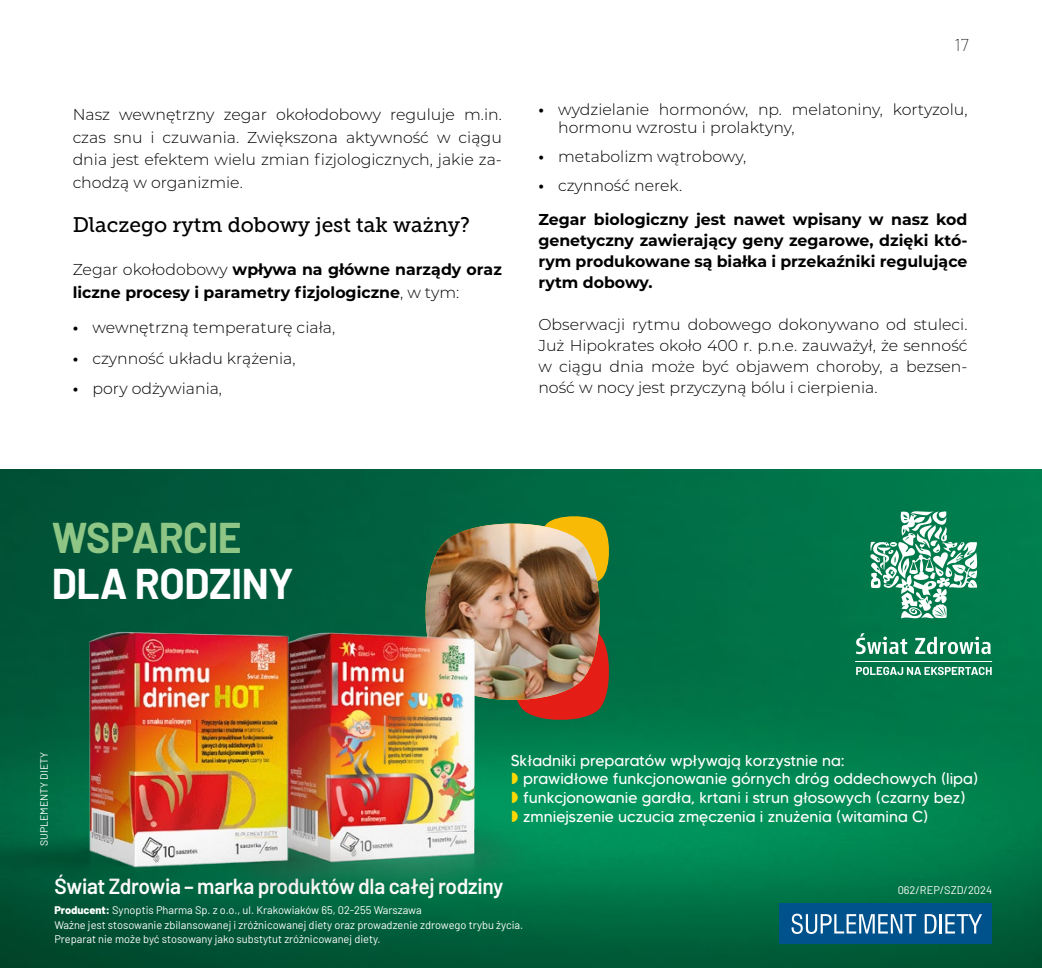
<style>
.page{position:relative;width:1042px;height:968px;background:#fff}
.page>*{position:absolute;margin:0;border:0;box-sizing:border-box;transform-origin:0 0}
.t1{font:700 42px "Barlow";letter-spacing:-.01em;color:#fff}
.t2{font:700 42px "Barlow";letter-spacing:-.01em;color:#90c685}
.t3{font:600 21.7px "Barlow";letter-spacing:-.015em;color:#fff;scale:.96 1}
.t4{font:21px "Museo Slab 500";color:#000}
.t5{font:100 17.5px "Barlow";color:#000}
.t6{font:300 15.75px/22.6px "Montserrat";color:#000;text-align:justify}
.t7{font:700 15.75px/21px "Montserrat";color:#000}
.t8{font:15.75px/18.9px "MADE Tommy Soft";color:#fff}
.t9{font:11.03px/14.7px "Barlow";color:#fff}
.t10{font:10.5px "Barlow";color:#fff}
.s1{font-weight:300}
.s2{font-weight:700}
.s3{font-weight:800}
</style>
<div class="page">
<img style="left:0;top:469px;width:1042px;height:498px">
<svg style="left:870px;top:511px;width:108px;height:109px"></svg>
<svg style="left:856px;top:633px;width:51px;height:21px"></svg>
<svg style="left:915px;top:636px;width:75px;height:18px"></svg>
<hr style="left:855px;top:661px;width:137px;height:1px;background:#fff">
<svg style="left:856px;top:666px;width:135px;height:9px"></svg>
<div style="left:780px;top:903px;width:212px;height:40px;background:#00528d"></div>
<svg style="left:791px;top:913px;width:125px;height:20px"></svg>
<svg style="left:924px;top:914px;width:12px;height:19px"></svg>
<hr style="left:939px;top:914px;width:3px;height:19px;background:#fff">
<svg style="left:945px;top:914px;width:37px;height:19px"></svg>
<svg style="left:419px;top:513px;width:193px;height:210px;background:#356c37"></svg>
<img style="left:424px;top:523px;width:177px;height:178px">
<img style="left:425px;top:577px;width:175px;height:338px">
<img style="left:0;top:577px;width:425px;height:354px">
<svg style="left:512px;top:772px;width:6px;height:12px"></svg>
<svg style="left:512px;top:791px;width:6px;height:12px"></svg>
<svg style="left:512px;top:810px;width:6px;height:12px"></svg>
<p class="t6" style="left:73px;top:103px;width:431px">Nasz wewnętrzny zegar okołodobowy reguluje m.in. czas snu i czuwania. Zwiększona aktywność w ciągu dnia jest efektem wielu zmian fizjologicznych, jakie za&shy;chodzą w organizmie.</p>
<h3 class="t4" style="left:73px;top:213px;width:399px">Dlaczego rytm dobowy jest tak ważny?</h3>
<p class="t7" style="left:73px;top:257px;width:431px;line-height:22.6px"><span class="s1">Zegar okołodobowy</span> wpływa na główne narządy oraz liczne procesy i parametry fizjologiczne<span class="s1">, w tym:</span></p>
<p class="t6" style="left:73px;top:316px;width:264px"><span class="s2">•</span> wewnętrzną temperaturę ciała,</p>
<p class="t6" style="left:73px;top:346px;width:224px"><span class="s2">•</span> czynność układu krążenia,</p>
<p class="t6" style="left:73px;top:376px;width:151px"><span class="s2">•</span> pory odżywiania,</p>
<p class="t5" style="left:954px;top:32px;width:16px">17</p>
<p class="t6" style="left:558px;top:99px;width:411px;line-height:18.9px;text-indent:-20px"><span class="s2">•</span> wydzielanie hormonów, np. melatoniny, kortyzolu, hormonu wzrostu i prolaktyny,</p>
<p class="t6" style="left:538px;top:145px;width:209px"><span class="s2">•</span> metabolizm wątrobowy,</p>
<p class="t7" style="left:538px;top:168px;width:431px;line-height:34.1px">• <span class="s1">czynność nerek.<br></span>Zegar biologiczny jest nawet wpisany w nasz kod</p>
<p class="t7" style="left:538px;top:229px;width:431px;text-align:justify">genetyczny zawierający geny zegarowe, dzięki któ&shy;rym produkowane są białka i przekaźniki regulujące rytm dobowy.</p>
<p class="t6" style="left:538px;top:314px;width:431px;line-height:21px">Obserwacji rytmu dobowego dokonywano od stuleci.<br>Już Hipokrates około 400 r. p.n.e. zauważył, że senność w ciągu dnia może być objawem choroby, a bezsen&shy;ność w nocy jest przyczyną bólu i cierpienia.</p>
<h1 class="t2" style="left:52px;top:507px;width:191px">WSPARCIE</h1>
<h1 class="t1" style="left:52px;top:552px;width:243px">DLA RODZINY</h1>
<p class="t10" style="left:37px;top:846px;width:95px;rotate:-90deg">SUPLEMENTY DIETY</p>
<p class="t8" style="left:523px;top:750px;width:456px;text-indent:-12px">Składniki preparatów wpływają korzystnie na:<br>prawidłowe funkcjonowanie górnych dróg oddechowych (lipa) funkcjonowanie gardła, krtani i strun głosowych (czarny bez) zmniejszenie uczucia zmęczenia i znużenia (witamina C)</p>
<h2 class="t3" style="left:54px;top:870px;width:469px">Świat Zdrowia – marka produktów dla całej rodziny</h2>
<p class="t9" style="left:54px;top:901px;width:470px"><span class="s3">Producent:</span> Synoptis Pharma Sp. z o.o., ul. Krakowiaków 65, 02-255 Warszawa<br>Ważne jest stosowanie zbilansowanej i zróżnicowanej diety oraz prowadzenie zdrowego trybu życia.<br>Preparat nie może być stosowany jako substytut zróżnicowanej diety.</p>
<p class="t9" style="left:897px;top:881px;width:96px">062/REP/SZD/2024</p>
</div>
